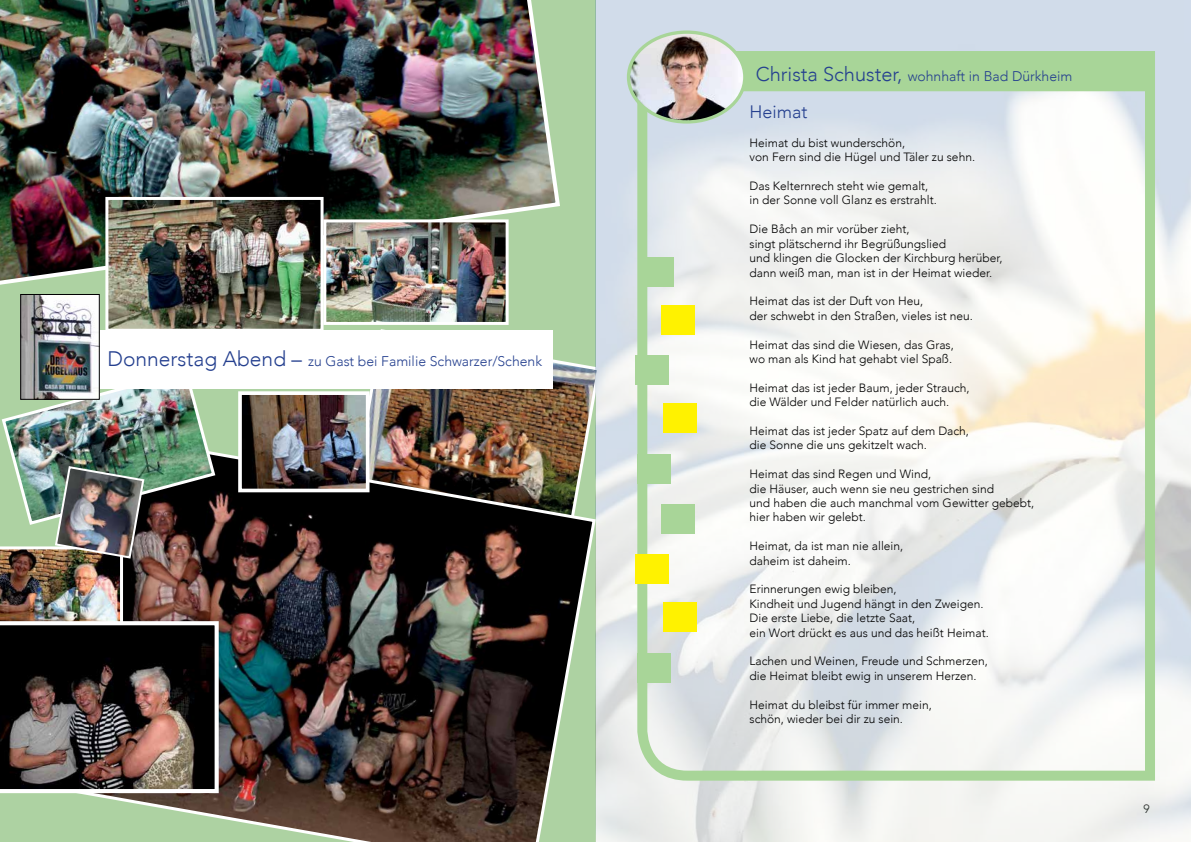
<style>
.page{position:relative;width:1191px;height:842px;background:#fff}
.page>*{position:absolute;margin:0;border:0;box-sizing:border-box;transform-origin:0 0}
.t1{font:300 18px "Avenir";color:#25408f}
.t2{font:300 14px "Avenir";color:#25408f}
.t3{font:300 12px/14.4px "Avenir";color:#000}
.s1{font-size:21px}
.s2{font-size:20px}
</style>
<div class="page">
<div style="left:0;top:0;width:595px;height:842px;background:#add2a2"></div>
<img style="left:0;top:0;width:560px;height:297px">
<img style="left:369px;top:329px;width:226px;height:107px">
<img style="left:595px;top:0;width:596px;height:842px">
<svg style="left:632px;top:46px;width:528px;height:740px"></svg>
<div style="left:640px;top:258px;width:33px;height:29px;background:#a8d598"></div>
<div style="left:661px;top:305px;width:33px;height:29px;background:#fff200"></div>
<div style="left:635px;top:355px;width:33px;height:29px;background:#a8d598"></div>
<div style="left:663px;top:404px;width:34px;height:29px;background:#fff200"></div>
<div style="left:637px;top:454px;width:33px;height:29px;background:#a8d598"></div>
<div style="left:661px;top:504px;width:33px;height:29px;background:#a8d598"></div>
<div style="left:635px;top:555px;width:33px;height:29px;background:#fff200"></div>
<div style="left:663px;top:603px;width:34px;height:29px;background:#fff200"></div>
<div style="left:637px;top:653px;width:33px;height:29px;background:#a8d598"></div>
<img style="left:628px;top:32px;width:116px;height:90px">
<div style="left:627px;top:30px;width:119px;height:94px;border:3px solid #a8d598;border-radius:50%"></div>
<img style="left:66px;top:436px;width:531px;height:406px">
<img style="left:243px;top:396px;width:121px;height:91px">
<div style="left:238px;top:391px;width:131px;height:101px;border:4px solid #fff"></div>
<img style="left:109px;top:201px;width:210px;height:127px">
<div style="left:105px;top:197px;width:218px;height:135px;border:3px solid #fff"></div>
<div style="left:97px;top:330px;width:456px;height:59px;background:#fff"></div>
<img style="left:327px;top:223px;width:177px;height:98px">
<div style="left:323px;top:219px;width:185px;height:106px;border:3px solid #fff"></div>
<img style="left:0;top:389px;width:219px;height:404px">
<img style="left:22px;top:296px;width:76px;height:102px">
<div style="left:20px;top:294px;width:80px;height:106px;border:1px solid #000"></div>
<p class="t2" style="left:107px;top:353px;width:436px"><span class="s1">Donnerstag Abend –</span> zu Gast bei Familie Schwarzer/Schenk</p>
<p class="t2" style="left:755px;top:68px;width:318px"><span class="s2">Christa Schuster,</span> wohnhaft in Bad Dürkheim</p>
<h1 class="t1" style="left:749px;top:101px;width:59px">Heimat</h1>
<p class="t3" style="left:749px;top:136px;width:227px">Heimat du bist wunderschön,<br>von Fern sind die Hügel und Täler zu sehn.</p>
<p class="t3" style="left:749px;top:179px;width:189px">Das Kelternrech steht wie gemalt, in der Sonne voll Glanz es erstrahlt.</p>
<p class="t3" style="left:749px;top:222px;width:254px">Die Båch an mir vorüber zieht,<br>singt plätschernd ihr Begrüßungslied<br>und klingen die Glocken der Kirchburg herüber, dann weiß man, man ist in der Heimat wieder.</p>
<p class="t3" style="left:749px;top:294px;width:225px">Heimat das ist der Duft von Heu,<br>der schwebt in den Straßen, vieles ist neu.</p>
<p class="t3" style="left:749px;top:337px;width:206px">Heimat das sind die Wiesen, das Gras, wo man als Kind hat gehabt viel Spaß.</p>
<p class="t3" style="left:749px;top:380px;width:222px">Heimat das ist jeder Baum, jeder Strauch, die Wälder und Felder natürlich auch.</p>
<p class="t3" style="left:749px;top:424px;width:221px">Heimat das ist jeder Spatz auf dem Dach, die Sonne die uns gekitzelt wach.</p>
<p class="t3" style="left:749px;top:467px;width:286px">Heimat das sind Regen und Wind,<br>die Häuser, auch wenn sie neu gestrichen sind<br>und haben die auch manchmal vom Gewitter gebebt, hier haben wir gelebt.</p>
<p class="t3" style="left:749px;top:539px;width:155px">Heimat, da ist man nie allein, daheim ist daheim.</p>
<p class="t3" style="left:749px;top:582px;width:241px">Erinnerungen ewig bleiben,<br>Kindheit und Jugend hängt in den Zweigen.<br>Die erste Liebe, die letzte Saat,<br>ein Wort drückt es aus und das heißt Heimat.</p>
<p class="t3" style="left:749px;top:654px;width:240px">Lachen und Weinen, Freude und Schmerzen, die Heimat bleibt ewig in unserem Herzen.</p>
<p class="t3" style="left:749px;top:697px;width:184px">Heimat du bleibst für immer mein, schön, wieder bei dir zu sein.</p>
<p class="t3" style="left:1143px;top:801px;width:8px">9</p>
</div>
